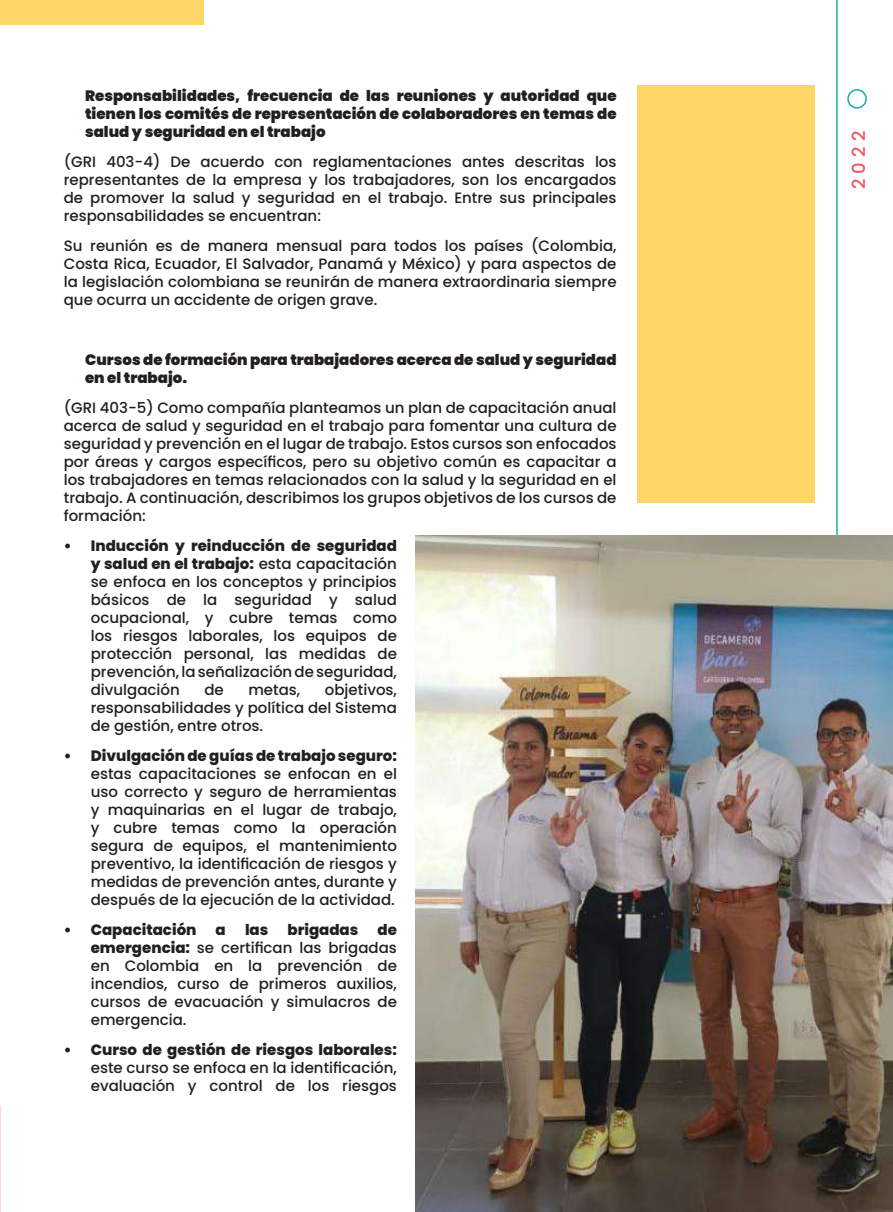
<style>
.page{position:relative;width:893px;height:1212px;background:#fff}
.page>*{position:absolute;margin:0;border:0;box-sizing:border-box;transform-origin:0 0}
.t1{font:500 18px "Poppins";color:#ef5562}
.t2{font:500 15px/18px "Poppins";color:#231f20;text-align:justify}
.t3{font:900 15px/18px "Poppins";color:#231f20;text-align:justify}
.t4{font:800 15px "Poppins";color:#231f20}
.s1{font-weight:800}
</style>
<div class="page">
<div style="left:847px;top:89px;width:20px;height:20px;border:2px solid #1caaac;border-radius:50%"></div>
<hr style="left:836px;top:0;width:2px;height:1212px;background:#1caaac">
<div style="left:0;top:0;width:204px;height:25px;background:#fed667"></div>
<div style="left:638px;top:86px;width:177px;height:417px;background:#fed667"></div>
<img style="left:416px;top:535px;width:477px;height:677px">
<p class="t3" style="left:85px;top:87px;width:533px">Responsabilidades, frecuencia de las reuniones y autoridad que tienen los comités de representación de colaboradores en temas de salud y seguridad en el trabajo</p>
<p class="t2" style="left:64px;top:153px;width:554px">(GRI 403-4) De acuerdo con reglamentaciones antes descritas los representantes de la empresa y los trabajadores, son los encargados de promover la salud y seguridad en el trabajo. Entre sus principales responsabilidades se encuentran:</p>
<p class="t2" style="left:64px;top:237px;width:554px">Su reunión es de manera mensual para todos los países (Colombia, Costa Rica, Ecuador, El Salvador, Panamá y México) y para aspectos de la legislación colombiana se reunirán de manera extraordinaria siempre que ocurra un accidente de origen grave.</p>
<p class="t3" style="left:85px;top:351px;width:533px">Cursos de formación para trabajadores acerca de salud y seguridad en el trabajo.</p>
<p class="t2" style="left:64px;top:399px;width:554px">(GRI 403-5) Como compañía planteamos un plan de capacitación anual acerca de salud y seguridad en el trabajo para fomentar una cultura de seguridad y prevención en el lugar de trabajo. Estos cursos son enfocados por áreas y cargos específicos, pero su objetivo común es capacitar a los trabajadores en temas relacionados con la salud y la seguridad en el trabajo. A continuación, describimos los grupos objetivos de los cursos de formación:</p>
<p class="t2" style="left:91px;top:537px;width:308px;text-indent:-27px"><span class="s1">• Inducción y reinducción de seguridad y salud en el trabajo:</span> esta capacitación se enfoca en los conceptos y principios básicos de la seguridad y salud ocupacional, y cubre temas como los riesgos laborales, los equipos de protección personal, las medidas de prevención, la señalización de seguridad, divulgación</p>
<p class="t2" style="left:91px;top:681px;width:308px;text-indent:234px">objetivos, responsabilidades y política del Sistema de gestión, entre otros.</p>
<p class="t4" style="left:64px;top:747px;width:335px">• Divulgación de guías de trabajo seguro:</p>
<p class="t2" style="left:91px;top:765px;width:308px">estas capacitaciones se enfocan en el uso correcto y seguro de herramientas y maquinarias en el lugar de trabajo, y cubre temas como la operación segura de equipos, el mantenimiento preventivo, la identificación de riesgos y medidas de prevención antes, durante y después de la ejecución de la actividad.</p>
<p class="t4" style="left:64px;top:921px;width:134px">• Capacitación</p>
<p class="t4" style="left:216px;top:921px;width:12px">a</p>
<p class="t4" style="left:245px;top:921px;width:25px">las</p>
<p class="t4" style="left:287px;top:921px;width:72px">brigadas</p>
<p class="t2" style="left:204px;top:681px;width:21px">de</p>
<p class="t2" style="left:248px;top:681px;width:53px">metas,</p>
<p class="t2" style="left:91px;top:921px;width:308px;text-indent:287px"><span class="s1">de emergencia:</span> se certifican las brigadas en Colombia en la prevención de incendios, curso de primeros auxilios, cursos de evacuación y simulacros de emergencia.</p>
<p class="t4" style="left:64px;top:1041px;width:335px">• Curso de gestión de riesgos laborales:</p>
<p class="t2" style="left:91px;top:1059px;width:308px">este curso se enfoca en la identificación, evaluación y control de los riesgos</p>
<p class="t1" style="left:848px;top:189px;width:60px;rotate:-90deg">2022</p>
</div>
